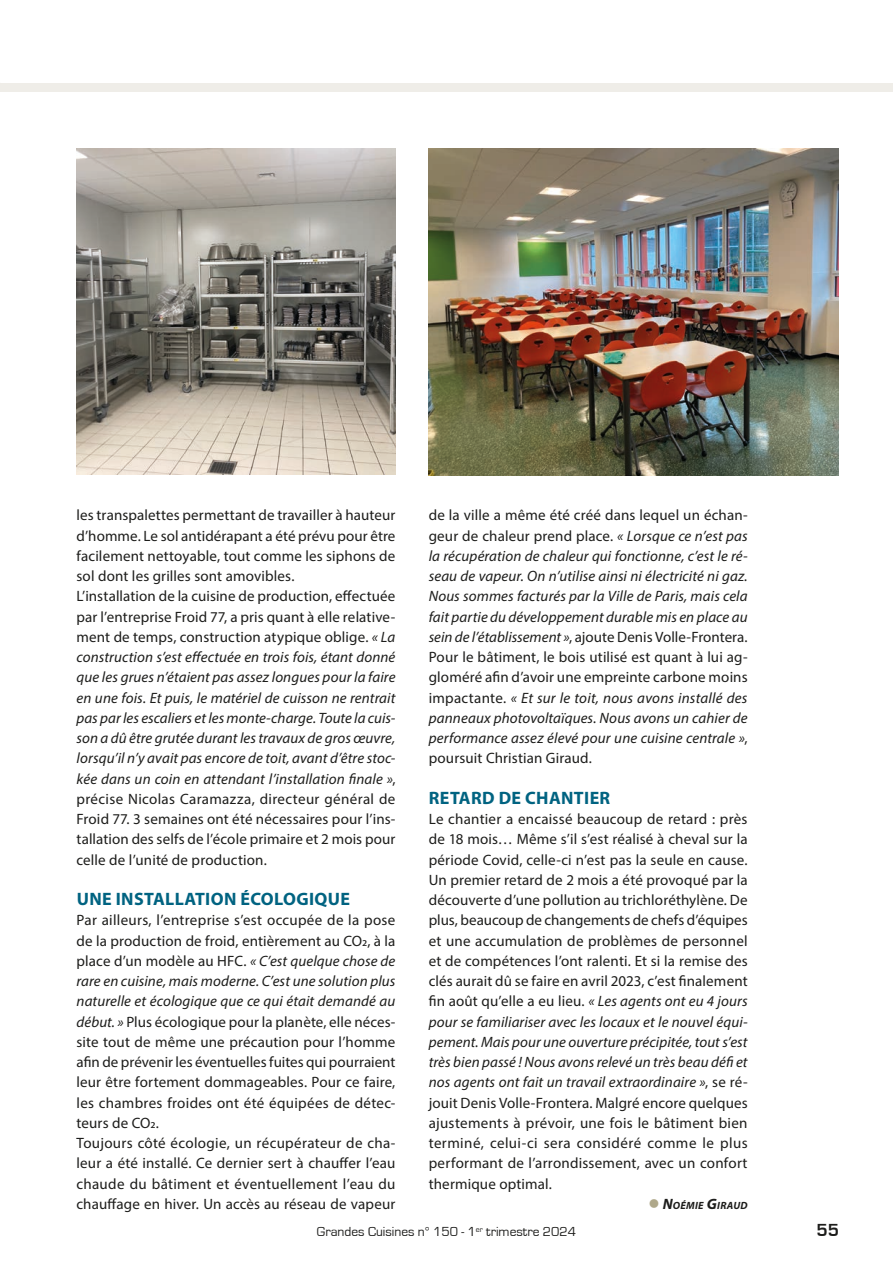
<style>
.page{position:relative;width:893px;height:1263px;background:#fff}
.page>*{position:absolute;margin:0;border:0;box-sizing:border-box;transform-origin:0 0}
.t1{font:700 18px "Myriad Pro";letter-spacing:.02em;color:#006381}
.t2{font:700 18px "Eurostile";color:#1d1d1b}
.t3{font:15px/20.2px "Myriad Pro";letter-spacing:.01em;color:#1d1d1b}
.t4{font:italic 15px/20.2px "Myriad Pro";letter-spacing:.01em;color:#1d1d1b;text-align:justify}
.t5{font:13.5px "Eurostile";color:#1d1d1b}
.t6{font:italic 700 10.5px "Myriad Pro";letter-spacing:.03em;color:#1d1d1b}
.s1{font-style:italic}
.s2{font-style:normal}
.s3{font-size:15px}
</style>
<div class="page">
<div style="left:0;top:83px;width:893px;height:8px;background:#efede8"></div>
<img style="left:77px;top:149px;width:318px;height:326px">
<img style="left:429px;top:149px;width:410px;height:326px">
<p class="t3" style="left:77px;top:505px;width:320px">les transpalettes permettant de travailler à hauteur d’homme. Le sol antidérapant a été prévu pour être facilement nettoyable, tout comme les siphons de sol dont les grilles sont amovibles.<br>L’installation de la cuisine de production, effectuée par l’entreprise Froid 77, a pris quant à elle relative&shy;ment de temps, construction atypique oblige. <span class="s1">« La construction s’est effectuée en trois fois, étant donné que les grues n’étaient pas assez longues pour la faire en une fois. Et puis, le matériel de cuisson ne rentrait pas par les escaliers et les monte-charge. Toute la cuis&shy;son a dû être grutée durant les travaux de gros œuvre, lorsqu’il n’y avait pas encore de toit, avant d’être stoc&shy;kée dans un coin en attendant l’installation finale »</span>, précise Nicolas Caramazza, directeur général de Froid 77. 3 semaines ont été nécessaires pour l’ins&shy;tallation des selfs de l’école primaire et 2 mois pour celle de l’unité de production.</p>
<p class="t1" style="left:77px;top:887px;width:275px">UNE INSTALLATION ÉCOLOGIQUE</p>
<p class="t3" style="left:77px;top:910px;width:320px">Par ailleurs, l’entreprise s’est occupée de la pose de la production de froid, entièrement au CO2, à la place d’un modèle au HFC. <span class="s1">« C’est quelque chose de rare en cuisine, mais moderne. C’est une solution plus naturelle et écologique que ce qui était demandé au début. »</span> Plus écologique pour la planète, elle néces&shy;site tout de même une précaution pour l’homme afin de prévenir les éventuelles fuites qui pourraient leur être fortement dommageables. Pour ce faire, les chambres froides ont été équipées de détec&shy;teurs de CO2.<br>Toujours côté écologie, un récupérateur de cha&shy;leur a été installé. Ce dernier sert à chauffer l’eau chaude du bâtiment et éventuellement l’eau du chauffage en hiver. Un accès au réseau de vapeur</p>
<p class="t5" style="left:317px;top:1225px;width:260px">Grandes Cuisines n° 150 - 1<sup>er</sup> trimestre 2024</p>
<p class="t2" style="left:816px;top:1222px;width:24px">55</p>
<p class="t4" style="left:429px;top:505px;width:320px"><span class="s2">de la ville a même été créé dans lequel un échan&shy;geur de chaleur prend place.</span> « Lorsque ce n’est pas la récupération de chaleur qui fonctionne, c’est le ré&shy;seau de vapeur. On n’utilise ainsi ni électricité ni gaz.<br>Nous sommes facturés par la Ville de Paris, mais cela fait partie du développement durable mis en place au sein de l’établissement »<span class="s2">, ajoute Denis Volle-Frontera.<br>Pour le bâtiment, le bois utilisé est quant à lui ag&shy;gloméré afin d’avoir une empreinte carbone moins impactante.</span> « Et sur le toit, nous avons installé des panneaux photovoltaïques. Nous avons un cahier de performance assez élevé pour une cuisine centrale »<span class="s2">, poursuit Christian Giraud.</span></p>
<p class="t1" style="left:429px;top:786px;width:183px">RETARD DE CHANTIER</p>
<p class="t3" style="left:429px;top:809px;width:320px;text-align:justify">Le chantier a encaissé beaucoup de retard : près de 18 mois… Même s’il s’est réalisé à cheval sur la période Covid, celle-ci n’est pas la seule en cause.<br>Un premier retard de 2 mois a été provoqué par la découverte d’une pollution au trichloréthylène. De plus, beaucoup de changements de chefs d’équipes et une accumulation de problèmes de personnel et de compétences l’ont ralenti. Et si la remise des clés aurait dû se faire en avril 2023, c’est finalement fin août qu’elle a eu lieu. <span class="s1">« Les agents ont eu 4 jours pour se familiariser avec les locaux et le nouvel équi&shy;pement. Mais pour une ouverture précipitée, tout s’est très bien passé ! Nous avons relevé un très beau défi et nos agents ont fait un travail extraordinaire »</span>, se ré&shy;jouit Denis Volle-Frontera. Malgré encore quelques ajustements à prévoir, une fois le bâtiment bien terminé, celui-ci sera considéré comme le plus performant de l’arrondissement, avec un confort thermique optimal.</p>
<p class="t6" style="left:663px;top:1198px;width:86px"><span class="s3">N</span>OÉMIE <span class="s3">G</span>IRAUD</p>
</div>
